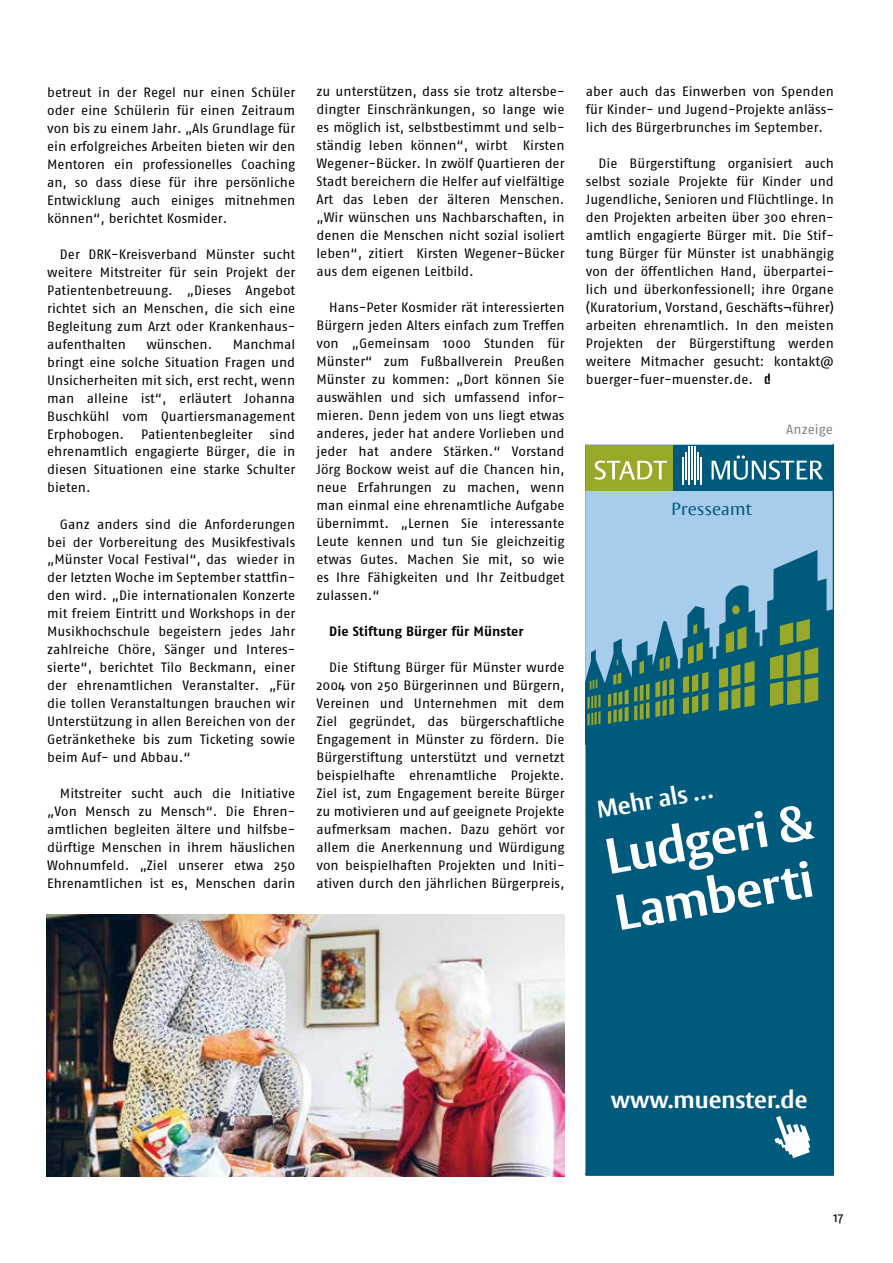
<style>
.page{position:relative;width:893px;height:1263px;background:#fff}
.page>*{position:absolute;margin:0;border:0;box-sizing:border-box;transform-origin:0 0}
.t1{font:700 49.65px/57px "Vesta Pro";color:#fff}
.t2{font:700 24.15px "Vesta Pro";color:#fff}
.t3{font:700 23.85px "Vesta Pro";color:#fff}
.t4{font:17.55px "Vesta Pro";letter-spacing:.02em;color:#005a7b}
.t5{font:13.5px/18px "Fago No Regular Roman";color:#000;text-align:justify}
.t6{font:13.5px "Fago No Bold Roman";color:#000}
.t7{font:13.5px "Fago No Regular Roman";letter-spacing:.005em;color:#808285}
</style>
<div class="page">
<svg style="left:586px;top:445px;width:248px;height:729px;background:#28748b"></svg>
<img style="left:47px;top:914px;width:517px;height:263px">
<p class="t5" style="left:47px;top:83px;width:250px">betreut in der Regel nur einen Schüler oder eine Schülerin für einen Zeitraum von bis zu einem Jahr. „Als Grundlage für ein erfolgreiches Arbeiten bieten wir den Mentoren ein professionelles Coaching an, so dass diese für ihre persönliche Entwicklung auch einiges mitnehmen können“, berichtet Kosmider.</p>
<p class="t5" style="left:47px;top:245px;width:250px;text-indent:13px">Der DRK-Kreisverband Münster sucht weitere Mitstreiter für sein Projekt der Patientenbetreuung. „Dieses Angebot richtet sich an Menschen, die sich eine Begleitung zum Arzt oder Krankenhaus&shy;aufenthalten</p>
<p class="t5" style="left:146px;top:335px;width:68px">wünschen.</p>
<p class="t5" style="left:47px;top:335px;width:250px;text-indent:185px">Manchmal bringt eine solche Situation Fragen und Unsicherheiten mit sich, erst recht, wenn man alleine ist“, erläutert Johanna Buschkühl vom Quartiersmanagement Erphobogen. Patientenbegleiter sind ehrenamtlich engagierte Bürger, die in diesen Situationen eine starke Schulter bieten.</p>
<p class="t5" style="left:47px;top:515px;width:250px;text-indent:13px">Ganz anders sind die Anforderungen bei der Vorbereitung des Musikfestivals „Münster Vocal Festival“, das wieder in der letzten Woche im September stattfin&shy;den wird. „Die internationalen Konzerte mit freiem Eintritt und Workshops in der Musikhochschule begeistern jedes Jahr zahlreiche Chöre, Sänger und Interes&shy;sierte“, berichtet Tilo Beckmann, einer der ehrenamtlichen Veranstalter. „Für die tollen Veranstaltungen brauchen wir Unterstützung in allen Bereichen von der Getränketheke bis zum Ticketing sowie beim Auf- und Abbau.“</p>
<p class="t5" style="left:47px;top:785px;width:250px;text-indent:13px">Mitstreiter sucht auch die Initiative „Von Mensch zu Mensch“. Die Ehren&shy;amtlichen begleiten ältere und hilfsbe&shy;dürftige Menschen in ihrem häuslichen Wohnumfeld. „Ziel unserer etwa 250<br>Ehrenamtlichen ist es, Menschen darin</p>
<p class="t5" style="left:316px;top:83px;width:250px">zu unterstützen, dass sie trotz altersbe&shy;dingter Einschränkungen, so lange wie es möglich ist, selbstbestimmt und selb&shy;ständig leben können“, wirbt Kirsten Wegener-Bücker. In zwölf Quartieren der Stadt bereichern die Helfer auf vielfältige Art das Leben der älteren Menschen. „Wir wünschen uns Nachbarschaften, in denen die Menschen nicht sozial isoliert leben“, zitiert Kirsten Wegener-Bücker aus dem eigenen Leitbild.</p>
<p class="t5" style="left:316px;top:298px;width:250px;text-indent:13px">Hans-Peter Kosmider rät interessierten Bürgern jeden Alters einfach zum Treffen von „Gemeinsam 1000 Stunden für Münster“ zum Fußballverein Preußen Münster zu kommen: „Dort können Sie auswählen und sich umfassend infor&shy;mieren. Denn jedem von uns liegt etwas anderes, jeder hat andere Vorlieben und jeder hat andere Stärken.“ Vorstand Jörg Bockow weist auf die Chancen hin, neue Erfahrungen zu machen, wenn man einmal eine ehrenamtliche Aufgabe übernimmt. „Lernen Sie interessante Leute kennen und tun Sie gleichzeitig etwas Gutes. Machen Sie mit, so wie es Ihre Fähigkeiten und Ihr Zeitbudget zulassen.“</p>
<p class="t6" style="left:329px;top:624px;width:196px">Die Stiftung Bürger für Münster</p>
<p class="t5" style="left:316px;top:658px;width:250px;text-indent:13px">Die Stiftung Bürger für Münster wurde 2004 von 250 Bürgerinnen und Bürgern, Vereinen und Unternehmen mit dem Ziel gegründet, das bürgerschaftliche Engagement in Münster zu fördern. Die Bürgerstiftung unterstützt und vernetzt beispielhafte ehrenamtliche Projekte.<br>Ziel ist, zum Engagement bereite Bürger zu motivieren und auf geeignete Projekte aufmerksam machen. Dazu gehört vor allem die Anerkennung und Würdigung von beispielhaften Projekten und Initi&shy;ativen durch den jährlichen Bürgerpreis,</p>
<p class="t5" style="left:586px;top:82px;width:250px">aber auch das Einwerben von Spenden für Kinder- und Jugend-Projekte anläss&shy;lich des Bürgerbrunches im September.</p>
<p class="t5" style="left:586px;top:154px;width:250px;text-indent:13px">Die Bürgerstiftung organisiert auch selbst soziale Projekte für Kinder und Jugendliche, Senioren und Flüchtlinge. In den Projekten arbeiten über 300 ehren&shy;amtlich engagierte Bürger mit. Die Stif&shy;tung Bürger für Münster ist unabhängig von der öffentlichen Hand, überpartei&shy;lich und überkonfessionell; ihre Organe (Kuratorium, Vorstand, Geschäfts¬führer) arbeiten ehrenamtlich. In den meisten Projekten der Bürgerstiftung werden weitere Mitmacher gesucht: kontakt@ buerger-fuer-muenster.de. #</p>
<p class="t4" style="left:671px;top:498px;width:82px">Presseamt</p>
<p class="t7" style="left:786px;top:422px;width:48px">Anzeige</p>
<h2 class="t2" style="left:595px;top:795px;width:118px;rotate:-10deg">Mehr als …</h2>
<h1 class="t1" style="left:601px;top:828px;width:212px;rotate:-10deg">Ludgeri &amp;<br>Lamberti</h1>
<h3 class="t3" style="left:611px;top:1085px;width:198px">www.muenster.de</h3>
<p class="t5" style="left:833px;top:1208px;width:11px">17</p>
</div>
